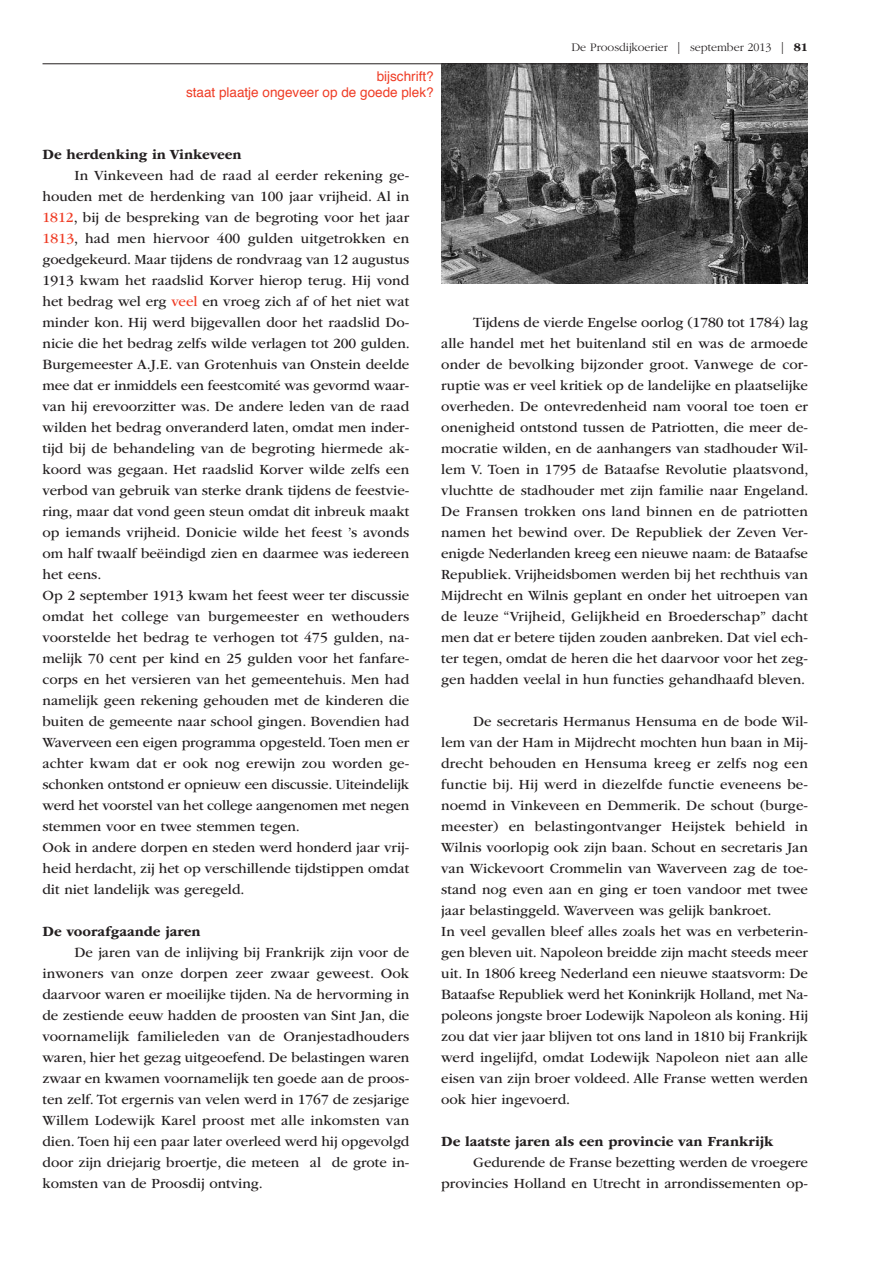
<style>
.page{position:relative;width:893px;height:1263px;background:#fff}
.page>*{position:absolute;margin:0;border:0;box-sizing:border-box;transform-origin:0 0}
.t1{font:14.7px/21px "ITC Garamond Std";color:#231f20}
.t2{font:700 14.7px "ITC Garamond Std";color:#231f20}
.t3{font:13.5px/16.2px "Helvetica";color:#ef3c25;text-align:right}
.t4{font:300 12px "ITC Garamond Std";color:#231f20}
.s1{font-weight:700}
.s2{color:#ef3c25}
</style>
<div class="page">
<img style="left:441px;top:63px;width:367px;height:221px">
<hr style="left:43px;top:64px;width:765px;height:1px;background:#231f20">
<p class="t3" style="left:186px;top:69px;width:249px">bijschrift?<br>staat plaatje ongeveer op de goede plek?</p>
<p class="t4" style="left:571px;top:43px;width:238px">De Proosdijkoerier | september 2013 | <span class="s1">81</span></p>
<p class="t2" style="left:43px;top:149px;width:201px">De herdenking in Vinkeveen</p>
<p class="t1" style="left:43px;top:166px;width:369px;text-indent:32px">in vinkeveen had de raad al eerder rekening ge&shy;houden met de herdenking van 100 jaar vrijheid. al in <span class="s2">1812</span>, bij de bespreking van de begroting voor het jaar <span class="s2">1813</span>, had men hiervoor 400 gulden uitgetrokken en goedgekeurd. Maar tijdens de rondvraag van 12 augustus 1913 kwam het raadslid korver hierop terug. hij vond het bedrag wel erg <span class="s2">veel</span> en vroeg zich af of het niet wat minder kon. hij werd bijgevallen door het raadslid do&shy;nicie die het bedrag zelfs wilde verlagen tot 200 gulden.<br>Burgemeester a.j.e. van grotenhuis van onstein deelde mee dat er inmiddels een feestcomité was gevormd waar&shy;van hij erevoorzitter was. de andere leden van de raad wilden het bedrag onveranderd laten, omdat men inder&shy;tijd bij de behandeling van de begroting hiermede ak&shy;koord was gegaan. het raadslid korver wilde zelfs een verbod van gebruik van sterke drank tijdens de feestvie&shy;ring, maar dat vond geen steun omdat dit inbreuk maakt op iemands vrijheid. donicie wilde het feest ’s avonds om half twaalf beëindigd zien en daarmee was iedereen het eens.<br>op 2 september 1913 kwam het feest weer ter discussie omdat het college van burgemeester en wethouders voorstelde het bedrag te verhogen tot 475 gulden, na&shy;melijk 70 cent per kind en 25 gulden voor het fanfare&shy;corps en het versieren van het gemeentehuis. Men had namelijk geen rekening gehouden met de kinderen die buiten de gemeente naar school gingen. Bovendien had Waverveen een eigen programma opgesteld. toen men er achter kwam dat er ook nog erewijn zou worden ge&shy;schonken ontstond er opnieuw een discussie. uiteindelijk werd het voorstel van het college aangenomen met negen stemmen voor en twee stemmen tegen.<br>ook in andere dorpen en steden werd honderd jaar vrij&shy;heid herdacht, zij het op verschillende tijdstippen omdat dit niet landelijk was geregeld.</p>
<p class="t2" style="left:43px;top:926px;width:160px">De voorafgaande jaren</p>
<p class="t1" style="left:43px;top:943px;width:368px;text-align:justify;text-indent:32px">de jaren van de inlijving bij Frankrijk zijn voor de inwoners van onze dorpen zeer zwaar geweest. ook daarvoor waren er moeilijke tijden. na de hervorming in de zestiende eeuw hadden de proosten van sint jan, die voornamelijk familieleden van de oranjestadhouders waren, hier het gezag uitgeoefend. de belastingen waren zwaar en kwamen voornamelijk ten goede aan de proos&shy;ten zelf. tot ergernis van velen werd in 1767 de zesjarige Willem lodewijk karel proost met alle inkomsten van dien. toen hij een paar later overleed werd hij opgevolgd door zijn driejarig broertje, die meteen al de grote in&shy;komsten van de Proosdij ontving.</p>
<p class="t1" style="left:441px;top:313px;width:369px;text-align:justify;text-indent:32px">tijdens de vierde engelse oorlog (1780 tot 1784) lag alle handel met het buitenland stil en was de armoede onder de bevolking bijzonder groot. vanwege de cor&shy;ruptie was er veel kritiek op de landelijke en plaatselijke overheden. de ontevredenheid nam vooral toe toen er onenigheid ontstond tussen de Patriotten, die meer de&shy;mocratie wilden, en de aanhangers van stadhouder Wil&shy;lem v. toen in 1795 de Bataafse revolutie plaatsvond, vluchtte de stadhouder met zijn familie naar engeland. de Fransen trokken ons land binnen en de patriotten namen het bewind over. de republiek der zeven ver&shy;enigde nederlanden kreeg een nieuwe naam: de Bataafse republiek. vrijheidsbomen werden bij het rechthuis van Mijdrecht en Wilnis geplant en onder het uitroepen van de leuze “vrijheid, gelijkheid en Broederschap” dacht men dat er betere tijden zouden aanbreken. dat viel ech&shy;ter tegen, omdat de heren die het daarvoor voor het zeg&shy;gen hadden veelal in hun functies gehandhaafd bleven.</p>
<p class="t1" style="left:441px;top:712px;width:368px;text-indent:32px">de secretaris hermanus hensuma en de bode Wil&shy;lem van der ham in Mijdrecht mochten hun baan in Mij&shy;drecht behouden en hensuma kreeg er zelfs nog een functie bij. hij werd in diezelfde functie eveneens be&shy;noemd in vinkeveen en demmerik. de schout (burge&shy;meester) en belastingontvanger heijstek behield in Wilnis voorlopig ook zijn baan. schout en secretaris jan van Wickevoort crommelin van Waverveen zag de toe&shy;stand nog even aan en ging er toen vandoor met twee jaar belastinggeld. Waverveen was gelijk bankroet.<br>in veel gevallen bleef alles zoals het was en verbeterin&shy;gen bleven uit. napoleon breidde zijn macht steeds meer uit. in 1806 kreeg nederland een nieuwe staatsvorm: de Bataafse republiek werd het koninkrijk holland, met na&shy;poleons jongste broer lodewijk napoleon als koning. hij zou dat vier jaar blijven tot ons land in 1810 bij Frankrijk werd ingelijfd, omdat lodewijk napoleon niet aan alle eisen van zijn broer voldeed. alle Franse wetten werden ook hier ingevoerd.</p>
<p class="t2" style="left:441px;top:1136px;width:334px">De laatste jaren als een provincie van Frankrijk</p>
<p class="t1" style="left:441px;top:1153px;width:368px;text-align:right">gedurende de Franse bezetting werden de vroegere provincies holland en utrecht in arrondissementen op-</p>
</div>
